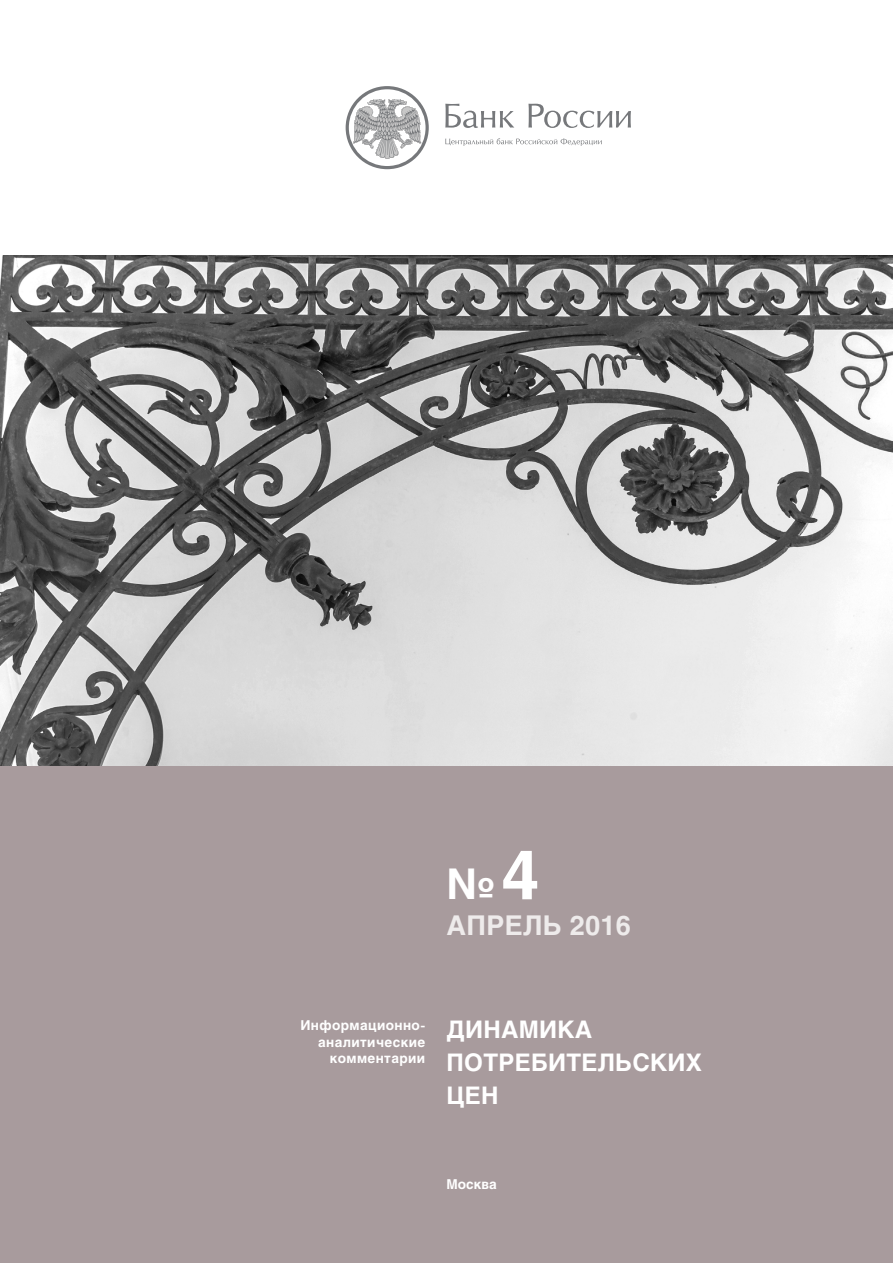
<style>
.page{position:relative;width:893px;height:1263px;background:#fff}
.page>*{position:absolute;margin:0;border:0;box-sizing:border-box;transform-origin:0 0}
.t1{font:700 42px "Helios";color:#fff}
.t2{font:700 27px "Helios";letter-spacing:.01em;color:#eeebeb}
.t3{font:700 24px/33px "Helios";letter-spacing:.01em;color:#fff}
.t4{font:700 13.5px/16.2px "Helios";letter-spacing:.03em;color:#fff;text-align:right}
.s1{font-size:67.5px}
</style>
<div class="page">
<div style="left:0;top:765px;width:893px;height:498px;background:#a89b9d"></div>
<svg style="left:445px;top:104px;width:69px;height:24px"></svg>
<svg style="left:528px;top:104px;width:103px;height:24px"></svg>
<svg style="left:445px;top:138px;width:157px;height:8px"></svg>
<svg style="left:346px;top:86px;width:83px;height:83px"></svg>
<img style="left:0;top:255px;width:893px;height:510px">
<h1 class="t1" style="left:446px;top:857px;width:94px">№<span class="s1">4</span></h1>
<h2 class="t2" style="left:447px;top:908px;width:186px">Апрель 2016</h2>
<p class="t4" style="left:300px;top:1017px;width:126px">Информационно&shy;аналитические комментарии</p>
<h3 class="t3" style="left:447px;top:1013px;width:257px">Динамика потребительских цен</h3>
<p class="t4" style="left:446px;top:1176px;width:52px">Москва</p>
</div>
